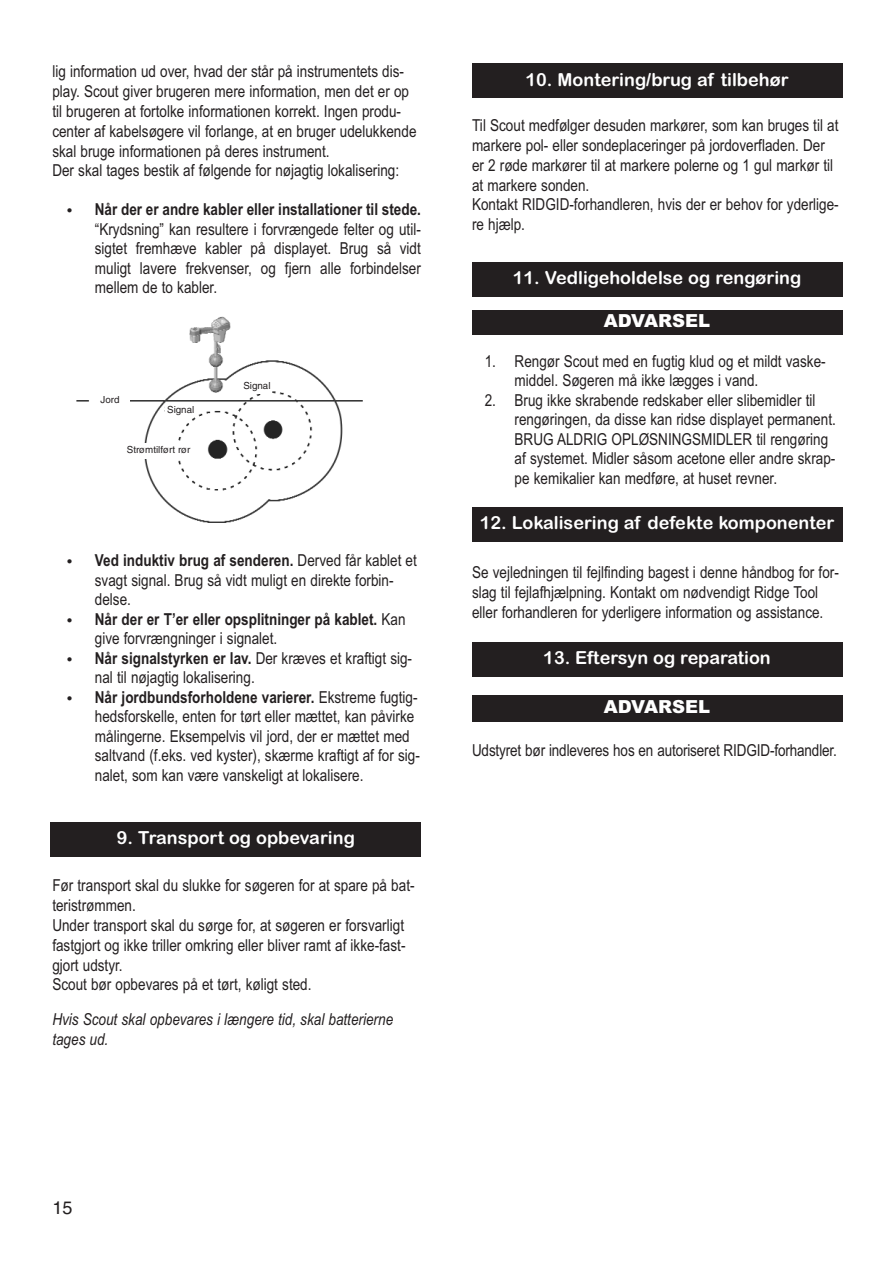
<style>
.page{position:relative;width:893px;height:1263px;background:#fff}
.page>*{position:absolute;margin:0;border:0;box-sizing:border-box;transform-origin:0 0}
.t1{font:18px "Arial Rounded MT Bold";color:#fff}
.t2{font:900 18px "Arial";color:#fff}
.t3{font:18px "Helvetica";color:#231f20}
.t4{font:16.5px/19.5px "Arial Narrow";color:#231f20}
.t5{font:italic 16.5px/19.8px "Arial Narrow";color:#231f20}
.t6{font:700 16.5px "Arial Narrow";color:#231f20}
.t7{font:9.75px "Helvetica";color:#231f20}
.s1{font-weight:700}
</style>
<div class="page">
<img style="left:77px;top:316px;width:285px;height:206px">
<div style="left:472px;top:311px;width:370px;height:24px;background:#231f20"></div>
<div style="left:472px;top:695px;width:370px;height:27px;background:#231f20"></div>
<div style="left:51px;top:822px;width:370px;height:34px;background:#231f20"></div>
<div style="left:472px;top:64px;width:370px;height:34px;background:#231f20"></div>
<div style="left:472px;top:262px;width:370px;height:34px;background:#231f20"></div>
<div style="left:472px;top:507px;width:370px;height:34px;background:#231f20"></div>
<div style="left:472px;top:642px;width:370px;height:34px;background:#231f20"></div>
<div style="left:91px;top:390px;width:38px;height:21px;background:#fff"></div>
<div style="left:165px;top:404px;width:30px;height:11px;background:#fff"></div>
<div style="left:234px;top:380px;width:36px;height:13px;background:#fff"></div>
<div style="left:166px;top:404px;width:30px;height:13px;background:#fff"></div>
<div style="left:231px;top:381px;width:41px;height:13px;background:#fff"></div>
<div style="left:125px;top:443px;width:75px;height:15px;background:#fff"></div>
<p class="t4" style="left:52px;top:63px;width:366px">lig information ud over, hvad der står på instrumentets dis&shy;play. Scout giver brugeren mere information, men det er op til brugeren at fortolke informationen korrekt. Ingen produ&shy;center af kabelsøgere vil forlange, at en bruger udelukkende skal bruge informationen på deres instrument.<br>Der skal tages bestik af følgende for nøjagtig lokalisering:</p>
<p class="t6" style="left:95px;top:204px;width:327px">Når der er andre kabler eller installationer til stede.</p>
<p class="t4" style="left:95px;top:221px;width:327px;text-align:justify">“Krydsning” kan resultere i forvrængede felter og util&shy;sigtet fremhæve kabler på displayet. Brug så vidt muligt lavere frekvenser, og fjern alle forbindelser mellem de to kabler.</p>
<p class="t7" style="left:101px;top:396px;width:20px">Jord</p>
<p class="t7" style="left:167px;top:406px;width:29px">Signal</p>
<p class="t7" style="left:127px;top:446px;width:65px">Strømtilført rør</p>
<p class="t7" style="left:243px;top:382px;width:29px">Signal</p>
<p class="t4" style="left:95px;top:552px;width:326px"><span class="s1">Ved induktiv brug af senderen.</span> Derved får kablet et svagt signal. Brug så vidt muligt en direkte forbin&shy;delse.<br><span class="s1">Når der er T’er eller opsplitninger på kablet.</span> Kan give forvrængninger i signalet.<br><span class="s1">Når signalstyrken er lav.</span> Der kræves et kraftigt sig&shy;nal til nøjagtig lokalisering.<br><span class="s1">Når jordbundsforholdene varierer.</span> Ekstreme fugtig&shy;hedsforskelle, enten for tørt eller mættet, kan påvirke målingerne. Eksempelvis vil jord, der er mættet med saltvand (f.eks. ved kyster), skærme kraftigt af for sig&shy;nalet, som kan være vanskeligt at lokalisere.</p>
<p class="t1" style="left:117px;top:831px;width:239px">9. Transport og opbevaring</p>
<p class="t4" style="left:52px;top:877px;width:364px">Før transport skal du slukke for søgeren for at spare på bat&shy;teristrømmen.<br>Under transport skal du sørge for, at søgeren er forsvarligt fastgjort og ikke triller omkring eller bliver ramt af ikke-fast&shy;gjort udstyr.<br>Scout bør opbevares på et tørt, køligt sted.</p>
<p class="t5" style="left:52px;top:1011px;width:342px">Hvis Scout skal opbevares i længere tid, skal batterierne tages ud.</p>
<p class="t1" style="left:525px;top:72px;width:264px">10. Montering/brug af tilbehør</p>
<p class="t4" style="left:472px;top:117px;width:368px">Til Scout medfølger desuden markører, som kan bruges til at markere pol- eller sondeplaceringer på jordoverfladen. Der er 2 røde markører til at markere polerne og 1 gul markør til at markere sonden.<br>Kontakt RIDGID-forhandleren, hvis der er behov for yderlige&shy;re hjælp.</p>
<p class="t1" style="left:512px;top:271px;width:290px">11. Vedligeholdelse og rengøring</p>
<p class="t2" style="left:604px;top:314px;width:108px">ADVARSEL</p>
<p class="t4" style="left:514px;top:353px;width:312px;text-indent:-30px">1. Rengør Scout med en fugtig klud og et mildt vaske&shy;middel. Søgeren må ikke lægges i vand.</p>
<p class="t4" style="left:514px;top:392px;width:323px;text-indent:-30px">2. Brug ikke skrabende redskaber eller slibemidler til rengøringen, da disse kan ridse displayet permanent.<br>BRUG ALDRIG OPLØSNINGSMIDLER til rengøring af systemet. Midler såsom acetone eller andre skrap&shy;pe kemikalier kan medføre, at huset revner.</p>
<p class="t1" style="left:480px;top:516px;width:356px">12. Lokalisering af defekte komponenter</p>
<p class="t4" style="left:472px;top:564px;width:368px">Se vejledningen til fejlfinding bagest i denne håndbog for for&shy;slag til fejlafhjælpning. Kontakt om nødvendigt Ridge Tool eller forhandleren for yderligere information og assistance.</p>
<p class="t1" style="left:543px;top:651px;width:229px">13. Eftersyn og reparation</p>
<p class="t2" style="left:604px;top:701px;width:108px">ADVARSEL</p>
<p class="t4" style="left:472px;top:742px;width:366px">Udstyret bør indleveres hos en autoriseret RIDGID-forhandler.</p>
<p class="t3" style="left:52px;top:1201px;width:22px">15</p>
</div>
